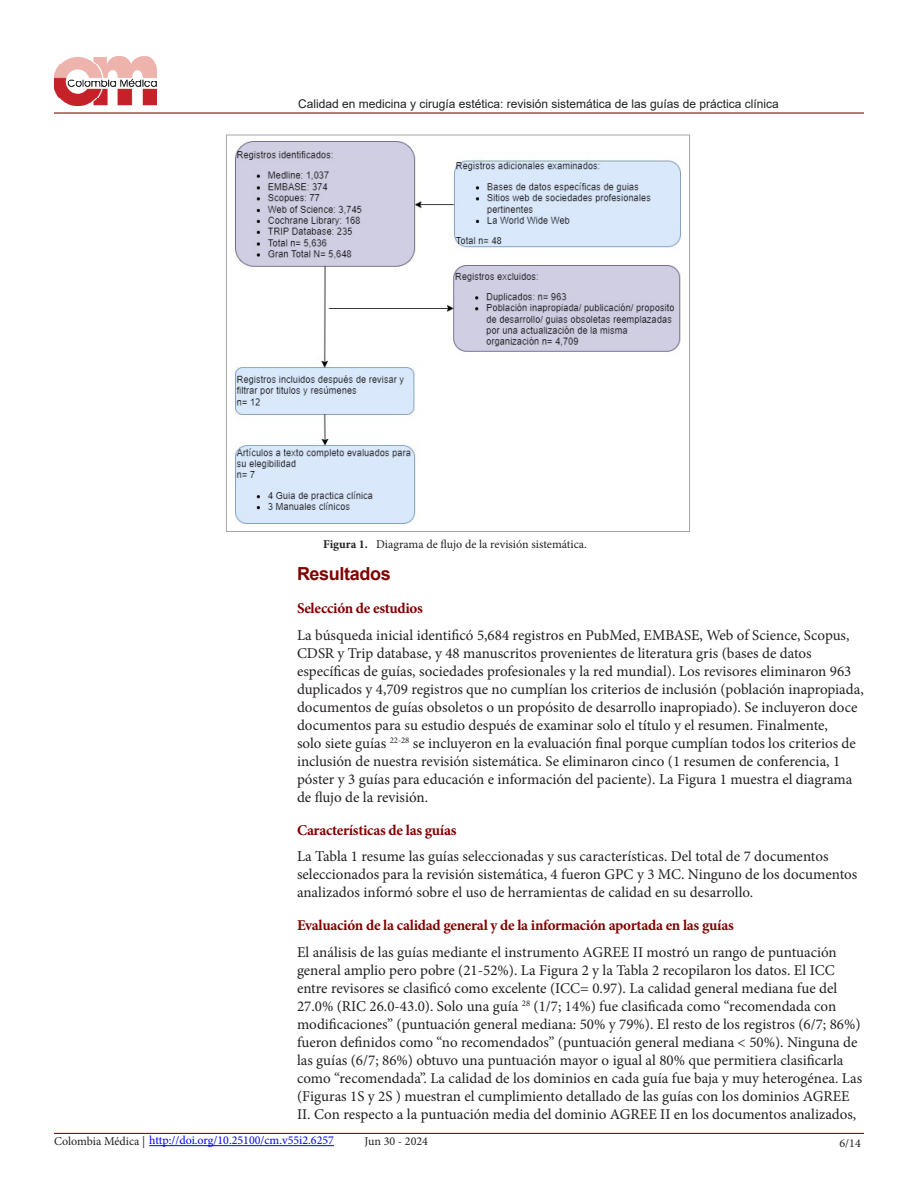
<style>
.page{position:relative;width:918px;height:1188px;background:#fff}
.page>*{position:absolute;margin:0;border:0;box-sizing:border-box;transform-origin:0 0}
.t1{font:700 18px "Arial";letter-spacing:-.02em;color:#820000}
.t2{font:15px/18px "Minion Pro";color:#231f20}
.t3{font:700 15px "Minion Pro";letter-spacing:-.02em;color:#820000}
.t4{font:12px "Arial";color:#231f20}
.t5{font:12px "Minion Pro";color:#231f20}
.t6{font:12px "Minion Pro";color:#00f}
.s1{font-weight:700}
.s2{color:#231f20}
</style>
<div class="page">
<hr style="left:54px;top:112px;width:810px;height:2px;background:#8b0d10">
<hr style="left:54px;top:1133px;width:810px;height:1px;background:#8b0d10">
<img style="left:54px;top:56px;width:102px;height:50px">
<hr style="left:149px;top:1145px;width:185px;height:1px;background:#00f">
<img style="left:236px;top:141px;width:445px;height:382px">
<p class="t4" style="left:298px;top:96px;width:482px">Calidad en medicina y cirugía estética: revisión sistemática de las guías de práctica clínica</p>
<p class="t5" style="left:323px;top:536px;width:265px"><span class="s1">Figura 1.</span> Diagrama de flujo de la revisión sistemática.</p>
<p class="t1" style="left:297px;top:561px;width:95px">Resultados</p>
<p class="t3" style="left:297px;top:598px;width:127px">Selección de estudios</p>
<p class="t2" style="left:297px;top:626px;width:568px">La búsqueda inicial identificó 5,684 registros en PubMed, EMBASE, Web of Science, Scopus, CDSR y Trip database, y 48 manuscritos provenientes de literatura gris (bases de datos específicas de guías, sociedades profesionales y la red mundial). Los revisores eliminaron 963 duplicados y 4,709 registros que no cumplían los criterios de inclusión (población inapropiada, documentos de guías obsoletos o un propósito de desarrollo inapropiado). Se incluyeron doce documentos para su estudio después de examinar solo el título y el resumen. Finalmente,<br>solo siete guías <sup>22-28</sup> se incluyeron en la evaluación final porque cumplían todos los criterios de inclusión de nuestra revisión sistemática. Se eliminaron cinco (1 resumen de conferencia, 1 póster y 3 guías para educación e información del paciente). La Figura 1 muestra el diagrama de flujo de la revisión.</p>
<p class="t3" style="left:297px;top:819px;width:161px">Características de las guías</p>
<p class="t2" style="left:297px;top:847px;width:562px">La Tabla 1 resume las guías seleccionadas y sus características. Del total de 7 documentos seleccionados para la revisión sistemática, 4 fueron GPC y 3 MC. Ninguno de los documentos analizados informó sobre el uso de herramientas de calidad en su desarrollo.</p>
<p class="t3" style="left:297px;top:915px;width:438px">Evaluación de la calidad general y de la información aportada en las guías</p>
<p class="t2" style="left:297px;top:943px;width:567px">El análisis de las guías mediante el instrumento AGREE II mostró un rango de puntuación general amplio pero pobre (21-52%). La Figura 2 y la Tabla 2 recopilaron los datos. El ICC entre revisores se clasificó como excelente (ICC= 0.97). La calidad general mediana fue del 27.0% (RIC 26.0-43.0). Solo una guía <sup>28</sup> (1/7; 14%) fue clasificada como “recomendada con modificaciones” (puntuación general mediana: 50% y 79%). El resto de los registros (6/7; 86%) fueron definidos como “no recomendados” (puntuación general mediana &lt; 50%). Ninguna de las guías (6/7; 86%) obtuvo una puntuación mayor o igual al 80% que permitiera clasificarla como “recomendada”. La calidad de los dominios en cada guía fue baja y muy heterogénea. Las (Figuras 1S y 2S ) muestran el cumplimiento detallado de las guías con los dominios AGREE II. Con respecto a la puntuación media del dominio AGREE II en los documentos analizados,</p>
<p class="t6" style="left:54px;top:1133px;width:282px"><span class="s2">Colombia Médica |</span> http://doi.org/10.25100/cm.v55i2.6257</p>
<p class="t5" style="left:364px;top:1133px;width:65px">Jun 30 - 2024</p>
<p class="t5" style="left:840px;top:1135px;width:23px">6/14</p>
</div>
